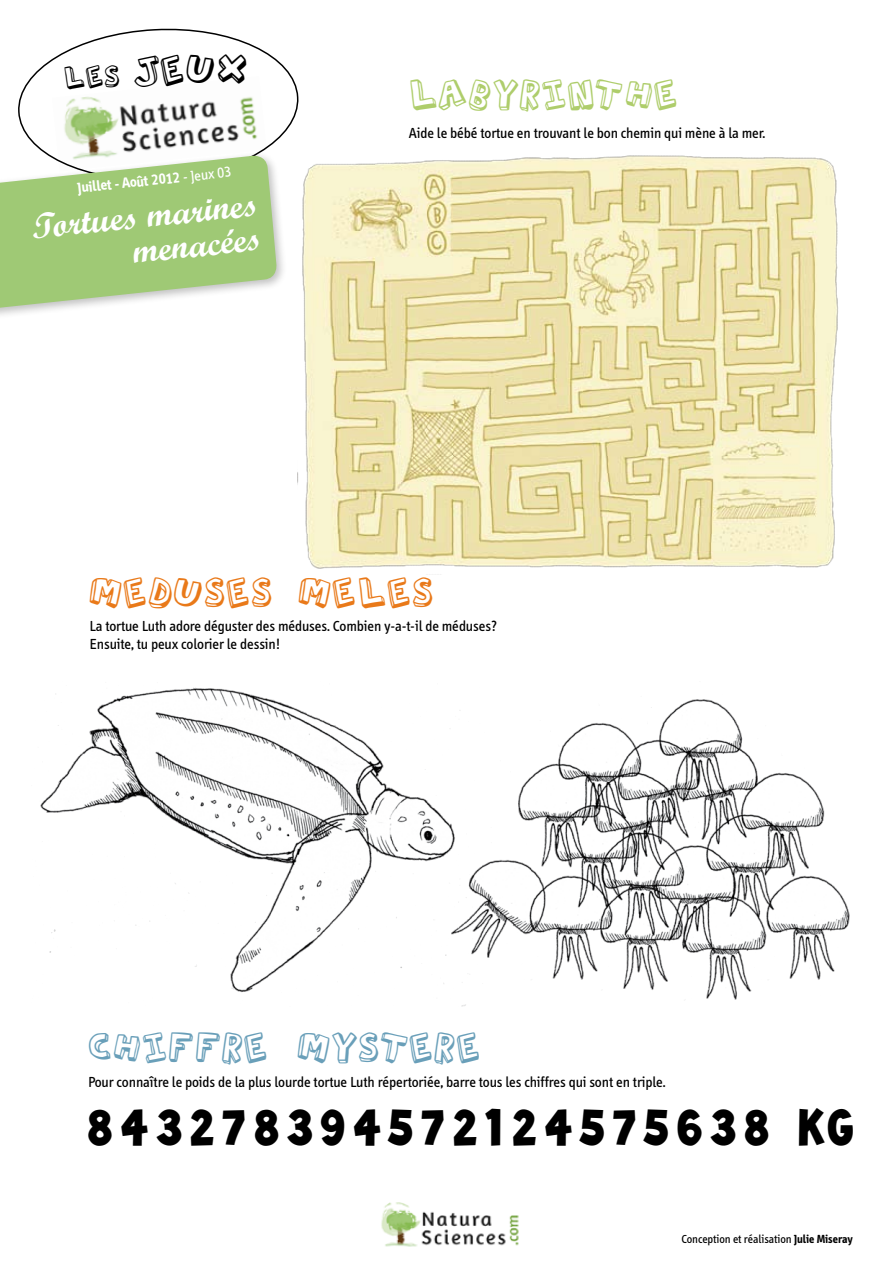
<style>
.page{position:relative;width:893px;height:1263px;background:#fff}
.page>*{position:absolute;margin:0;border:0;box-sizing:border-box;transform-origin:0 0}
.t1{font:46.5px "Toonish";letter-spacing:.2em;color:#000}
.t2{font:40.5px "Action Jackson";letter-spacing:.025em;color:#699fb9}
.t3{font:40.5px "Action Jackson";letter-spacing:.025em;color:#e97919}
.t4{font:40.5px "Action Jackson";letter-spacing:.025em;color:#aecd6b}
.t5{font:40.5px "Action Jackson";color:#000}
.t6{font:36px/34.5px "Wrexham Script";color:#fff;text-align:right}
.t7{font:15px/18px "Info";color:#000}
.t8{font:700 15px "Info";color:#fff}
.t9{font:12px "Info";color:#000}
.s1{font-size:30px}
.s2{font-weight:400}
.s3{font-weight:700}
</style>
<div class="page">
<img style="left:40px;top:687px;width:810px;height:320px">
<img style="left:381px;top:1202px;width:138px;height:45px">
<svg style="left:18px;top:28px;width:281px;height:122px"></svg>
<svg style="left:0;top:154px;width:278px;height:161px;fill:#9fc975"></svg>
<img style="left:298px;top:155px;width:540px;height:414px">
<h2 class="t5" style="left:63px;top:56px;width:186px;rotate:-2deg"><span class="s1">LES</span> JEUX</h2>
<p class="t8" style="left:77px;top:179px;width:156px;rotate:-6deg">Juillet - Août 2012 <span class="s2">- Jeux 03</span></p>
<h3 class="t6" style="left:30px;top:210px;width:229px;rotate:-6deg">Tortues marines menacées</h3>
<h2 class="t4" style="left:409px;top:76px;width:271px">LABYRINTHE</h2>
<p class="t7" style="left:409px;top:124px;width:358px">Aide le bébé tortue en trouvant le bon chemin qui mène à la mer.</p>
<h2 class="t3" style="left:89px;top:574px;width:346px">MEDUSES MELES</h2>
<p class="t7" style="left:89px;top:617px;width:409px">La tortue Luth adore déguster des méduses. Combien y-a-t-il de méduses?<br>Ensuite, tu peux colorier le dessin!</p>
<h2 class="t2" style="left:88px;top:1029px;width:394px">CHIFFRE MYSTERE</h2>
<p class="t7" style="left:88px;top:1073px;width:579px">Pour connaître le poids de la plus lourde tortue Luth répertoriée, barre tous les chiffres qui sont en triple.</p>
<h1 class="t1" style="left:88px;top:1104px;width:767px">843278394572124575638 kg</h1>
<p class="t9" style="left:681px;top:1232px;width:173px">Conception et réalisation <span class="s3">Julie Miseray</span></p>
</div>
